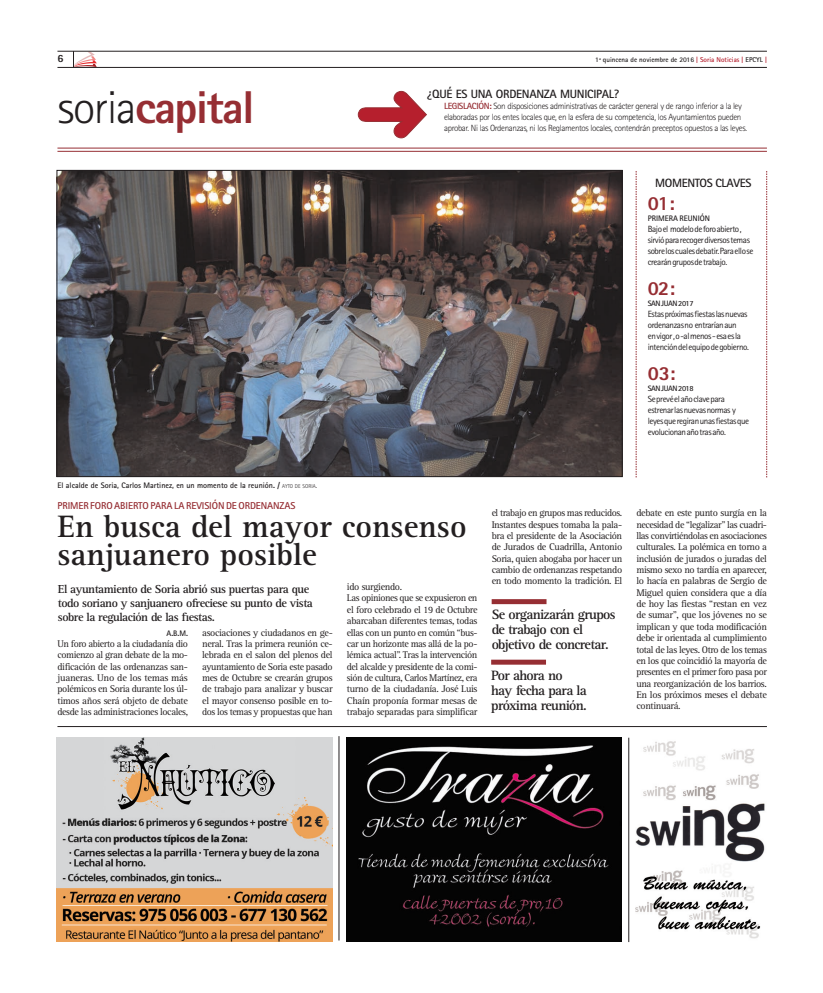
<style>
.page{position:relative;width:823px;height:993px;background:#fff}
.page>*{position:absolute;margin:0;border:0;box-sizing:border-box;transform-origin:0 0}
.t1{font:800 46px "Rotis Sans Serif Std";letter-spacing:-.035em;color:#962e33}
.t2{font:700 32px/28px "Rotis Serif Std";color:#231f20}
.t3{font:800 20px "Rotis Sans Serif Std";color:#962e33}
.t4{font:700 14px/15px "Rotis Serif Std";letter-spacing:-.05em;color:#231f20}
.t5{font:700 12px/14px "Rotis Serif Std";letter-spacing:-.04em;color:#231f20}
.t6{font:700 12px "Rotis Sans Serif Std";letter-spacing:-.025em;color:#231f20}
.t7{font:800 11px "Rotis Sans Serif Std";color:#231f20}
.t8{font:10px/11.3px "Rotis Serif Std";letter-spacing:-.035em;color:#231f20;text-align:justify}
.t9{font:700 10px "Rotis Sans Serif Std";letter-spacing:-.01em;color:#962e33}
.t10{font:9px/11px "Rotis Sans Serif Std";letter-spacing:-.045em;color:#231f20}
.t11{font:300 9px/11px "Rotis Sans Serif Std";letter-spacing:-.04em;color:#231f20}
.t12{font:700 8px "Rotis Sans Serif Std";color:#231f20}
.t13{font:700 7.8px "Rotis Sans Serif Std";letter-spacing:-.05em;color:#231f20}
.t14{font:700 7px "Rotis Sans Serif Std";color:#231f20}
.s1{color:#b61f2d}
.s2{font-weight:300;color:#231f20}
.s3{font-weight:700;color:#962e33}
.s4{font-weight:300;font-size:5.6px}
.s5{font-weight:300}
</style>
<div class="page">
<hr style="left:57px;top:148px;width:709px;height:1px;background:#962e33">
<hr style="left:57px;top:151px;width:709px;height:1px;background:#962e33">
<svg style="left:357px;top:90px;width:70px;height:49px"></svg>
<hr style="left:57px;top:726px;width:709px;height:1px;background:#231f20">
<hr style="left:57px;top:67px;width:709px;height:1px;background:#231f20">
<hr style="left:57px;top:51px;width:709px;height:1px;background:#231f20">
<svg style="left:73px;top:51px;width:24px;height:16px"></svg>
<img style="left:57px;top:737px;width:275px;height:204px">
<img style="left:346px;top:737px;width:275px;height:204px">
<img style="left:635px;top:741px;width:130px;height:198px">
<hr style="left:628px;top:737px;width:1px;height:204px;background:#231f20">
<hr style="left:338px;top:735px;width:1px;height:205px;background:#231f20">
<img style="left:59px;top:172px;width:561px;height:302px">
<div style="left:57px;top:170px;width:565px;height:306px;border:1px solid #231f20"></div>
<svg style="left:635px;top:171px;width:1px;height:306px"></svg>
<svg style="left:766px;top:171px;width:1px;height:306px"></svg>
<div style="left:491px;top:659px;width:54px;height:5px;background:#962e33"></div>
<div style="left:491px;top:599px;width:55px;height:5px;background:#962e33"></div>
<p class="t7" style="left:57px;top:52px;width:8px">6</p>
<p class="t14" style="left:595px;top:56px;width:173px">1ª quincena de noviembre de 2016 <span class="s1">| Soria Noticias |</span> EPCYL <span class="s1">|</span></p>
<h1 class="t1" style="left:57px;top:78px;width:198px"><span class="s2">soria</span>capital</h1>
<p class="t6" style="left:427px;top:86px;width:193px">¿QUÉ ES UNA ORDENANZA MUNICIPAL?</p>
<p class="t11" style="left:444px;top:100px;width:304px"><span class="s3">LEGISLACIÓN:</span> Son disposiciones administrativas de carácter general y de rango inferior a la ley elaboradas por los entes locales que, en la esfera de su competencia, los Ayuntamientos pueden aprobar. Ni las Ordenanzas, ni los Reglamentos locales, contendrán preceptos opuestos a las leyes.</p>
<p class="t6" style="left:654px;top:175px;width:98px">MOMENTOS CLAVES</p>
<h3 class="t3" style="left:647px;top:190px;width:29px">01:</h3>
<p class="t12" style="left:647px;top:213px;width:64px">PRIMERA REUNIÓN</p>
<p class="t10" style="left:647px;top:223px;width:107px">Bajo el modelo de foro abierto , sirvió para recoger diversos temas sobre los cuales debatir. Para ello se crearán grupos de trabajo.</p>
<h3 class="t3" style="left:647px;top:275px;width:29px">02:</h3>
<p class="t13" style="left:647px;top:298px;width:47px">SAN JUAN 2017</p>
<p class="t10" style="left:647px;top:308px;width:103px">Estas próximas fiestas las nuevas ordenanzas no entrarían aun<br>en vigor , o -al menos - esa es la intención del equipo de gobierno.</p>
<h3 class="t3" style="left:647px;top:360px;width:29px">03:</h3>
<p class="t13" style="left:647px;top:383px;width:47px">SAN JUAN 2018</p>
<p class="t10" style="left:647px;top:393px;width:103px">Se prevé el año clave para estrenar las nuevas normas y leyes que regiran unas fiestas que evolucionan año tras año.</p>
<p class="t12" style="left:57px;top:480px;width:261px">El alcalde de Soria, Carlos Martinez, en un momento de la reunión. / <span class="s4">AYTO DE SORIA</span><span class="s5">.</span></p>
<h2 class="t2" style="left:57px;top:512px;width:410px">En busca del mayor consenso sanjuanero posible</h2>
<p class="t9" style="left:57px;top:499px;width:239px">PRIMER FORO ABIERTO PARA LA REVISIÓN DE ORDENANZAS</p>
<p class="t5" style="left:58px;top:581px;width:256px">El ayuntamiento de Soria abrió sus puertas para que todo soriano y sanjuanero ofreciese su punto de vista sobre la regulación de las fiestas.</p>
<p class="t12" style="left:166px;top:627px;width:23px">A.B.M.</p>
<p class="t8" style="left:57px;top:638px;width:132px">Un foro abierto a la ciudadanía dio comienzo al gran debate de la mo&shy;dificación de las ordenanzas san&shy;juaneras. Uno de los temas más polémicos en Soria durante los úl&shy;timos años será objeto de debate desde las administraciones locales,</p>
<p class="t8" style="left:202px;top:626px;width:132px">asociaciones y ciudadanos en ge&shy;neral. Tras la primera reunión ce&shy;lebrada en el salon del plenos del ayuntamiento de Soria este pasado mes de Octubre se crearán grupos de trabajo para analizar y buscar el mayor consenso posible en to&shy;dos los temas y propuestas que han</p>
<p class="t8" style="left:347px;top:581px;width:132px;text-align:left">ido surgiendo.<br>Las opiniones que se expusieron en el foro celebrado el 19 de Octubre abarcaban diferentes temas, todas ellas con un punto en común “bus&shy;car un horizonte mas allá de la po&shy;lémica actual”. Tras la intervención del alcalde y presidente de la comi&shy;sión de cultura, Carlos Martínez, era turno de la ciudadanía. José Luis<br>Chaín proponía formar mesas de trabajo separadas para simplificar</p>
<p class="t8" style="left:491px;top:507px;width:132px">el trabajo en grupos mas reducidos.<br>Instantes despues tomaba la pala&shy;bra el presidente de la Asociación de Jurados de Cuadrilla, Antonio Soria, quien abogaba por hacer un cambio de ordenanzas respetando en todo momento la tradición. El</p>
<p class="t8" style="left:636px;top:507px;width:132px">debate en este punto surgía en la necesidad de “legalizar” las cuadri&shy;llas convirtiéndolas en asociaciones culturales. La polémica en torno a inclusión de jurados o juradas del mismo sexo no tardía en aparecer, lo hacía en palabras de Sergio de Miguel quien considera que a día de hoy las fiestas “restan en vez de sumar”, que los jóvenes no se implican y que toda modificación debe ir orientada al cumplimiento total de las leyes. Otro de los temas en los que coincidió la mayoría de presentes en el primer foro pasa por una reorganización de los barrios.<br>En los próximos meses el debate continuará.</p>
<h3 class="t4" style="left:491px;top:607px;width:125px">Se organizarán grupos de trabajo con el objetivo de concretar.</h3>
<h3 class="t4" style="left:491px;top:667px;width:97px">Por ahora no hay fecha para la próxima reunión.</h3>
</div>
